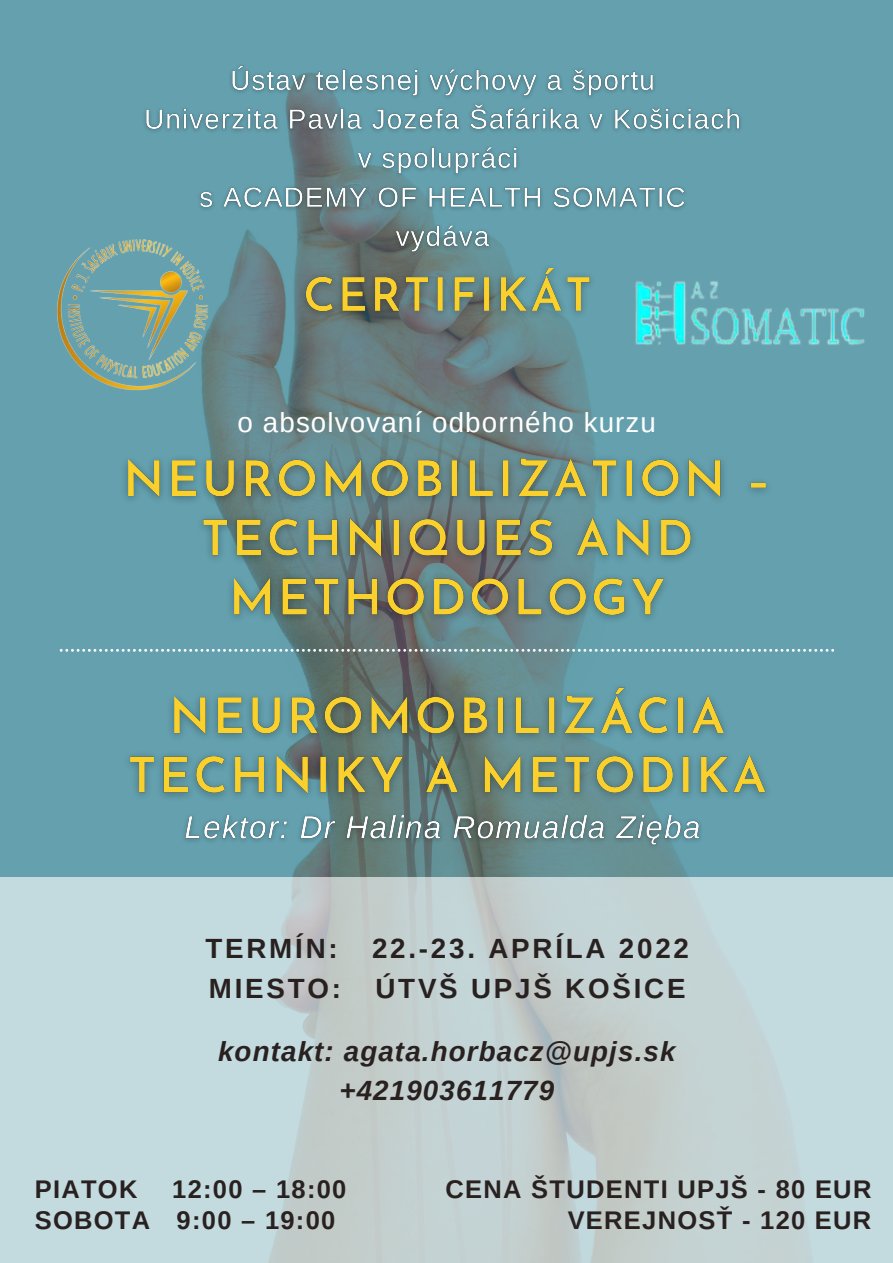
<style>
.page{position:relative;width:893px;height:1263px;background:#fff}
.page>*{position:absolute;margin:0;border:0;box-sizing:border-box;transform-origin:0 0}
.t1{font:700 27.75px "Arimo";letter-spacing:.1em;color:#282120}
.t2{font:italic 700 27.75px "Arimo";letter-spacing:.04em;color:#282120}
.t3{font:27.75px "Arimo";letter-spacing:.04em;color:#fff}
.t4{font:700 25.5px "Arimo";letter-spacing:.05em;color:#282120}
</style>
<div class="page">
<img style="left:0;top:0;width:893px;height:877px">
<img style="left:111px;top:448px;width:674px;height:370px">
<svg style="left:60px;top:649px;width:774px;height:3px"></svg>
<img style="left:55px;top:236px;width:156px;height:156px">
<img style="left:625px;top:272px;width:246px;height:81px">
<svg style="left:0;top:877px;width:893px;height:386px;background:#c2d3d5"></svg>
<img style="left:137px;top:58px;width:611px;height:201px">
<img style="left:292px;top:258px;width:313px;height:77px">
<img style="left:176px;top:803px;width:533px;height:52px">
<p class="t3" style="left:237px;top:407px;width:420px">o absolvovaní odborného kurzu</p>
<p class="t1" style="left:205px;top:933px;width:485px">TERMÍN: 22.-23. APRÍLA 2022</p>
<p class="t1" style="left:209px;top:973px;width:478px">MIESTO: ÚTVŠ UPJŠ KOŠICE</p>
<p class="t2" style="left:218px;top:1036px;width:459px">kontakt: agata.horbacz@upjs.sk</p>
<p class="t2" style="left:339px;top:1074px;width:216px">+421903611779</p>
<p class="t4" style="left:35px;top:1175px;width:104px">PIATOK</p>
<p class="t4" style="left:172px;top:1175px;width:176px">12:00 – 18:00</p>
<p class="t4" style="left:35px;top:1206px;width:302px">SOBOTA 9:00 – 19:00</p>
<p class="t4" style="left:445px;top:1175px;width:427px">CENA ŠTUDENTI UPJŠ - 80 EUR</p>
<p class="t4" style="left:567px;top:1206px;width:305px">VEREJNOSŤ - 120 EUR</p>
</div>
